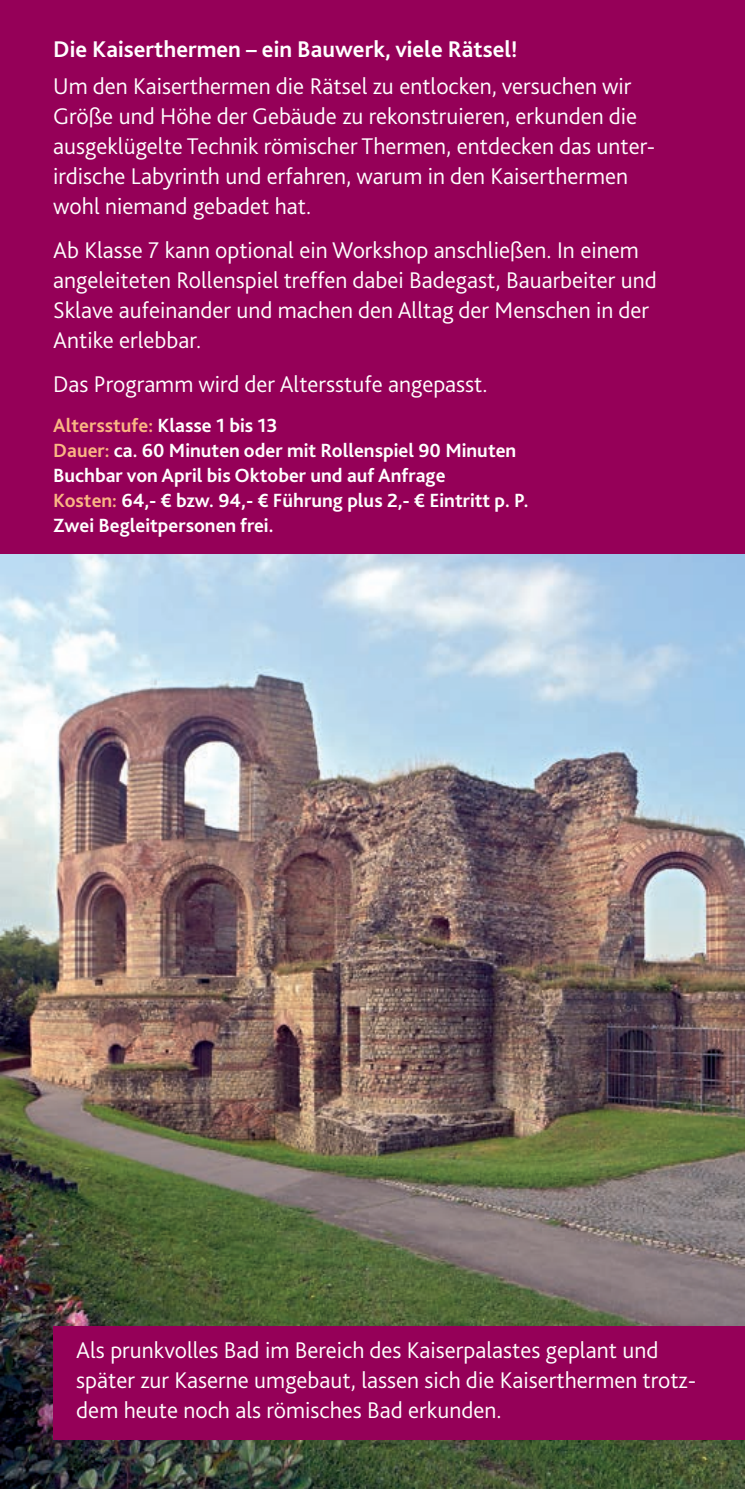
<style>
.page{position:relative;width:745px;height:1489px;background:#fff}
.page>*{position:absolute;margin:0;border:0;box-sizing:border-box;transform-origin:0 0}
.t1{font:300 23.75px/30px "Bliss 2";color:#fff}
.t2{font:700 23.75px "Bliss 2";color:#fff}
.t3{font:700 20px "Bliss 2";color:#fff}
.t4{font:700 20px "Bliss 2";color:#fab683}
.s1{color:#fff}
.s2{color:#fab683}
</style>
<div class="page">
<img style="left:0;top:553px;width:744px;height:935px">
<div style="left:0;top:0;width:744px;height:553px;background:#950058"></div>
<div style="left:53px;top:1325px;width:691px;height:114px;background:#950058"></div>
<p class="t2" style="left:53px;top:34px;width:465px">Die Kaiserthermen – ein Bauwerk, viele Rätsel!</p>
<p class="t1" style="left:53px;top:70px;width:600px">Um den Kaiserthermen die Rätsel zu entlocken, versuchen wir Größe und Höhe der Gebäude zu rekonstruieren, erkunden die ausgeklügelte Technik römischer Thermen, entdecken das unter&shy;irdische Labyrinth und erfahren, warum in den Kaiserthermen wohl niemand gebadet hat.</p>
<p class="t1" style="left:53px;top:235px;width:604px">Ab Klasse 7 kann optional ein Workshop anschließen. In einem angeleiteten Rollenspiel treffen dabei Badegast, Bauarbeiter und Sklave aufeinander und machen den Alltag der Menschen in der Antike erlebbar.</p>
<p class="t1" style="left:53px;top:369px;width:436px">Das Programm wird der Altersstufe angepasst.</p>
<p class="t4" style="left:53px;top:412px;width:226px">Altersstufe: <span class="s1">Klasse 1 bis 13</span></p>
<p class="t3" style="left:53px;top:437px;width:464px"><span class="s2">Dauer:</span> ca. 60 Minuten oder mit Rollenspiel 90 Minuten</p>
<p class="t3" style="left:53px;top:462px;width:393px">Buchbar von April bis Oktober und auf Anfrage</p>
<p class="t3" style="left:53px;top:487px;width:476px"><span class="s2">Kosten:</span> 64,- € bzw. 94,- € Führung plus 2,- € Eintritt p. P.</p>
<p class="t3" style="left:53px;top:512px;width:221px">Zwei Begleitpersonen frei.</p>
<p class="t1" style="left:76px;top:1334px;width:621px">Als prunkvolles Bad im Bereich des Kaiserpalastes geplant und später zur Kaserne umgebaut, lassen sich die Kaiserthermen trotz&shy;dem heute noch als römisches Bad erkunden.</p>
</div>
